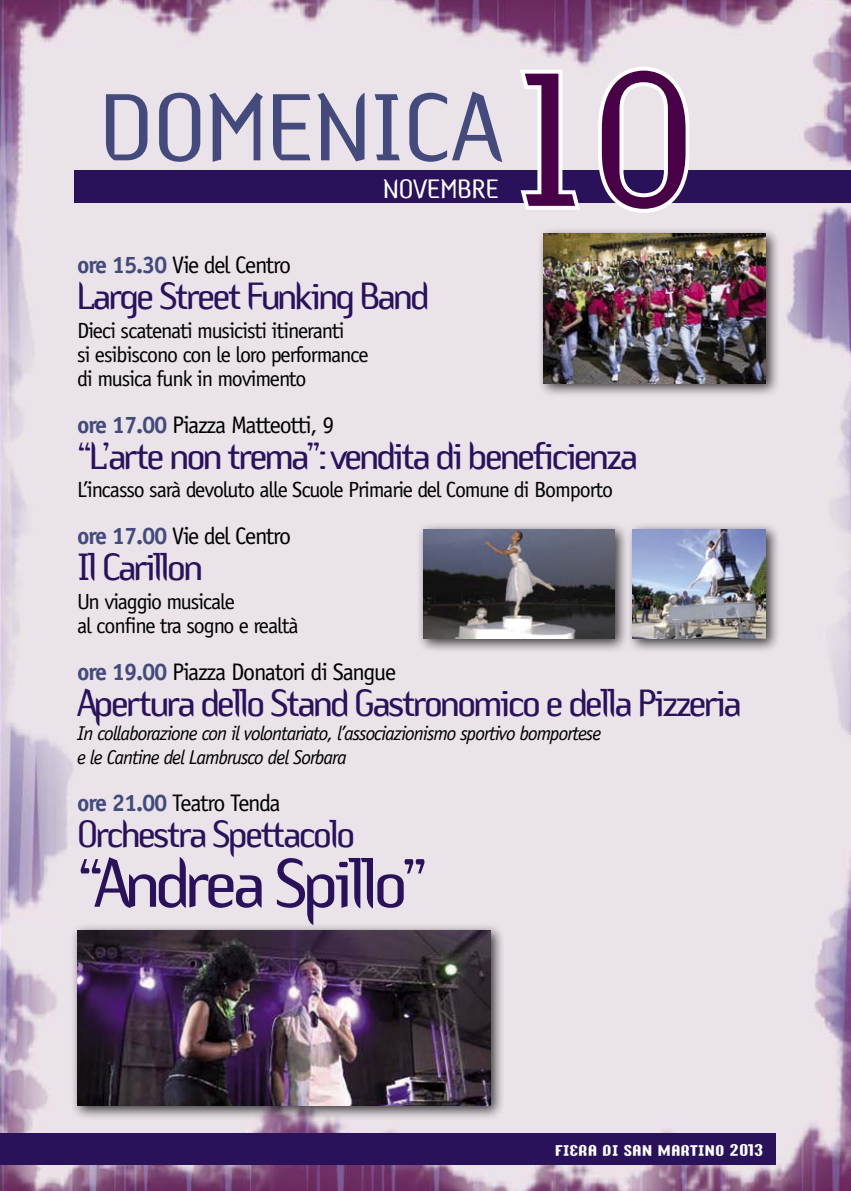
<style>
.page{position:relative;width:851px;height:1191px;background:#fff}
.page>*{position:absolute;margin:0;border:0;box-sizing:border-box;transform-origin:0 0}
.t1{font:200px "ARS Temper";color:#480046}
.t2{font:100px "ARS Temper";color:#454a7c}
.t3{font:72px "ARS Temper";letter-spacing:-.07em;color:#2a125b}
.t4{font:40px "ARS Temper";letter-spacing:-.07em;color:#2a125b}
.t5{font:28px "ARS Temper";color:#fff}
.t6{font:24px "Officina Sans Std";letter-spacing:-.05em;color:#000}
.t7{font:24px "Officina Sans Std";letter-spacing:-.07em;color:#000}
.t8{font:22px/24px "Officina Sans Std";letter-spacing:-.05em;color:#000}
.t9{font:italic 20px/24px "Officina Sans Std";letter-spacing:-.05em;color:#000}
.t10{font:14px "Y2 K Analog Legacy";color:#fff}
.s1{font-weight:700;color:#454a7c}
</style>
<div class="page">
<img style="left:0;top:0;width:850px;height:1191px">
<div style="left:0;top:1132px;width:775px;height:32px;background:#2a125b"></div>
<div style="left:75px;top:171px;width:775px;height:32px;background:#2a125b"></div>
<svg style="left:514px;top:66px;width:70px;height:150px"></svg>
<svg style="left:593px;top:63px;width:100px;height:154px"></svg>
<div style="left:71px;top:923px;width:434px;height:198px;background:#000;opacity:.75"></div>
<img style="left:77px;top:930px;width:413px;height:176px">
<div style="left:416px;top:522px;width:213px;height:132px;background:#000;opacity:.75"></div>
<img style="left:423px;top:529px;width:191px;height:110px">
<div style="left:626px;top:522px;width:154px;height:132px;background:#000;opacity:.75"></div>
<img style="left:632px;top:529px;width:133px;height:110px">
<div style="left:537px;top:227px;width:243px;height:171px;background:#000;opacity:.75"></div>
<img style="left:544px;top:234px;width:221px;height:149px">
<h2 class="t2" style="left:100px;top:76px;width:403px">DOMENICA</h2>
<p class="t5" style="left:383px;top:174px;width:117px">NOVEMBRE</p>
<h1 class="t1" style="left:512px;top:38px;width:189px">10</h1>
<p class="t6" style="left:77px;top:251px;width:215px"><span class="s1">ore 15.30</span> Vie del Centro</p>
<h3 class="t4" style="left:77px;top:275px;width:354px">Large Street Funking Band</h3>
<p class="t8" style="left:77px;top:318px;width:293px">Dieci scatenati musicisti itineranti<br>si esibiscono con le loro performance di musica funk in movimento</p>
<p class="t6" style="left:77px;top:410px;width:259px"><span class="s1">ore 17.00</span> Piazza Matteotti, 9</p>
<h3 class="t4" style="left:77px;top:435px;width:562px">“L’arte non trema”: vendita di beneficienza</h3>
<p class="t8" style="left:77px;top:478px;width:537px">L’incasso sarà devoluto alle Scuole Primarie del Comune di Bomporto</p>
<p class="t6" style="left:77px;top:522px;width:215px"><span class="s1">ore 17.00</span> Vie del Centro</p>
<h3 class="t4" style="left:77px;top:546px;width:127px">Il Carillon</h3>
<p class="t8" style="left:77px;top:589px;width:223px">Un viaggio musicale<br>al confine tra sogno e realtà</p>
<p class="t6" style="left:77px;top:657px;width:320px"><span class="s1">ore 19.00</span> Piazza Donatori di Sangue</p>
<h3 class="t4" style="left:77px;top:682px;width:666px">Apertura dello Stand Gastronomico e della Pizzeria</h3>
<p class="t9" style="left:77px;top:721px;width:525px">In collaborazione con il volontariato, l’associazionismo sportivo bomportese e le Cantine del Lambrusco del Sorbara</p>
<p class="t7" style="left:77px;top:788px;width:205px"><span class="s1">ore 21.00</span> Teatro Tenda</p>
<h3 class="t4" style="left:77px;top:813px;width:280px">Orchestra Spettacolo</h3>
<h3 class="t3" style="left:77px;top:846px;width:352px">“Andrea Spillo”</h3>
<p class="t10" style="left:554px;top:1141px;width:210px">FIERA DI SAN MARTINO 2013</p>
</div>
